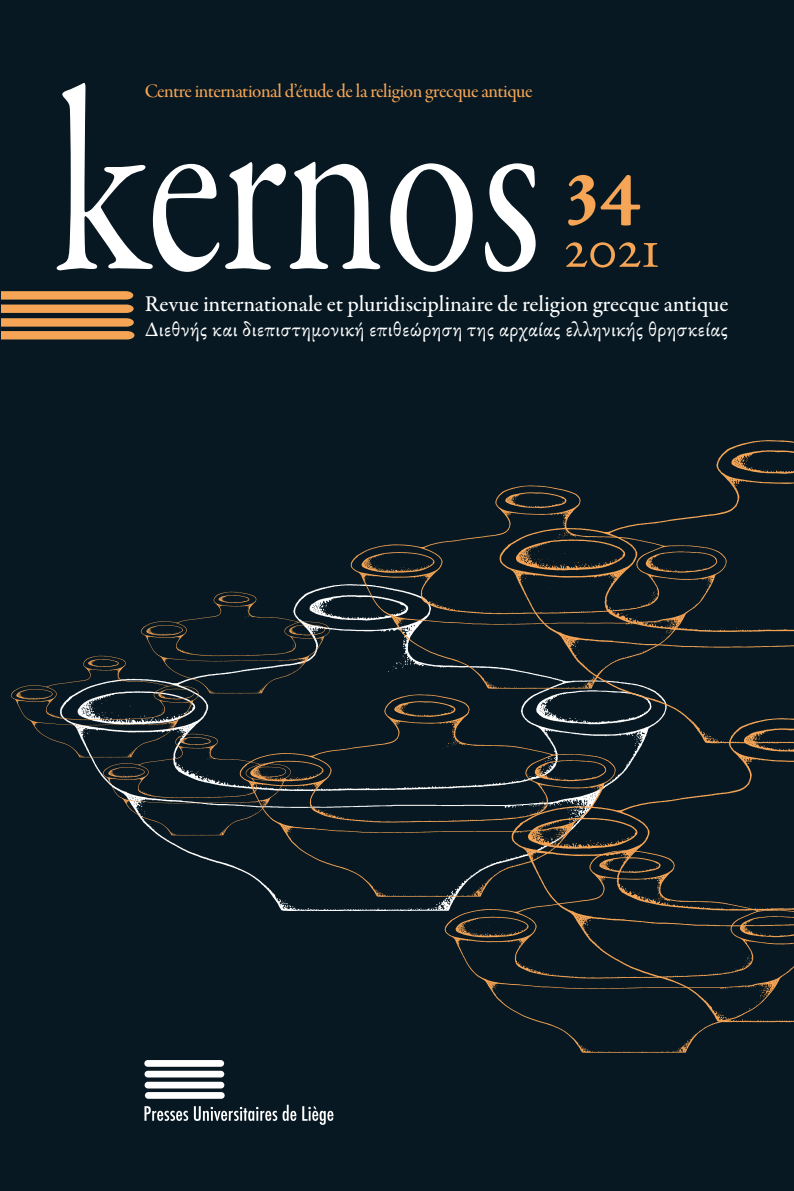
<style>
.page{position:relative;width:794px;height:1191px;background:#071822}
.page>*{position:absolute;margin:0;border:0;box-sizing:border-box;transform-origin:0 0}
.t1{font:700 80.5px "Adobe Garamond Pro";color:#f5a555}
.t2{font:56px "Adobe Garamond Pro";color:#f5a555}
.t3{font:500 22.75px "Garamond Premr Pro";letter-spacing:-.005em;color:#fff}
.t4{font:500 21px "Garamond Premr Pro";letter-spacing:.02em;color:#fff}
.t5{font:19.25px "Garamond Premr Pro Med Subh";letter-spacing:-.02em;color:#f5a555}
</style>
<div class="page">
<svg style="left:1px;top:291px;width:133px;height:48px"></svg>
<img style="left:716px;top:440px;width:78px;height:208px">
<img style="left:621px;top:707px;width:173px;height:126px">
<img style="left:347px;top:469px;width:385px;height:238px">
<img style="left:236px;top:677px;width:385px;height:234px">
<img style="left:441px;top:833px;width:353px;height:220px">
<img style="left:140px;top:585px;width:192px;height:117px">
<img style="left:10px;top:647px;width:192px;height:119px">
<img style="left:101px;top:725px;width:193px;height:119px">
<svg style="left:57px;top:83px;width:478px;height:189px"></svg>
<div style="left:145px;top:1092px;width:80px;height:6px;background:#fff;border-radius:3px"></div>
<div style="left:145px;top:1081px;width:79px;height:7px;background:#fff;border-radius:3px"></div>
<div style="left:144px;top:1070px;width:80px;height:7px;background:#fff;border-radius:3px"></div>
<div style="left:144px;top:1060px;width:80px;height:6px;background:#fff;border-radius:3px"></div>
<svg style="left:144px;top:1106px;width:44px;height:14px"></svg>
<svg style="left:194px;top:1104px;width:102px;height:17px"></svg>
<svg style="left:302px;top:1106px;width:31px;height:18px"></svg>
<p class="t5" style="left:145px;top:80px;width:389px">Centre international d’étude de la religion grecque antique</p>
<h1 class="t1" style="left:565px;top:138px;width:77px">34</h1>
<h2 class="t2" style="left:563px;top:215px;width:98px">2021</h2>
<p class="t3" style="left:145px;top:290px;width:585px">Revue internationale et pluridisciplinaire de religion grecque antique</p>
<p class="t4" style="left:145px;top:317px;width:584px">Διεθνής και διεπιστημονική επιθεώρηση της αρχαίας ελληνικής θρησκείας</p>
</div>
